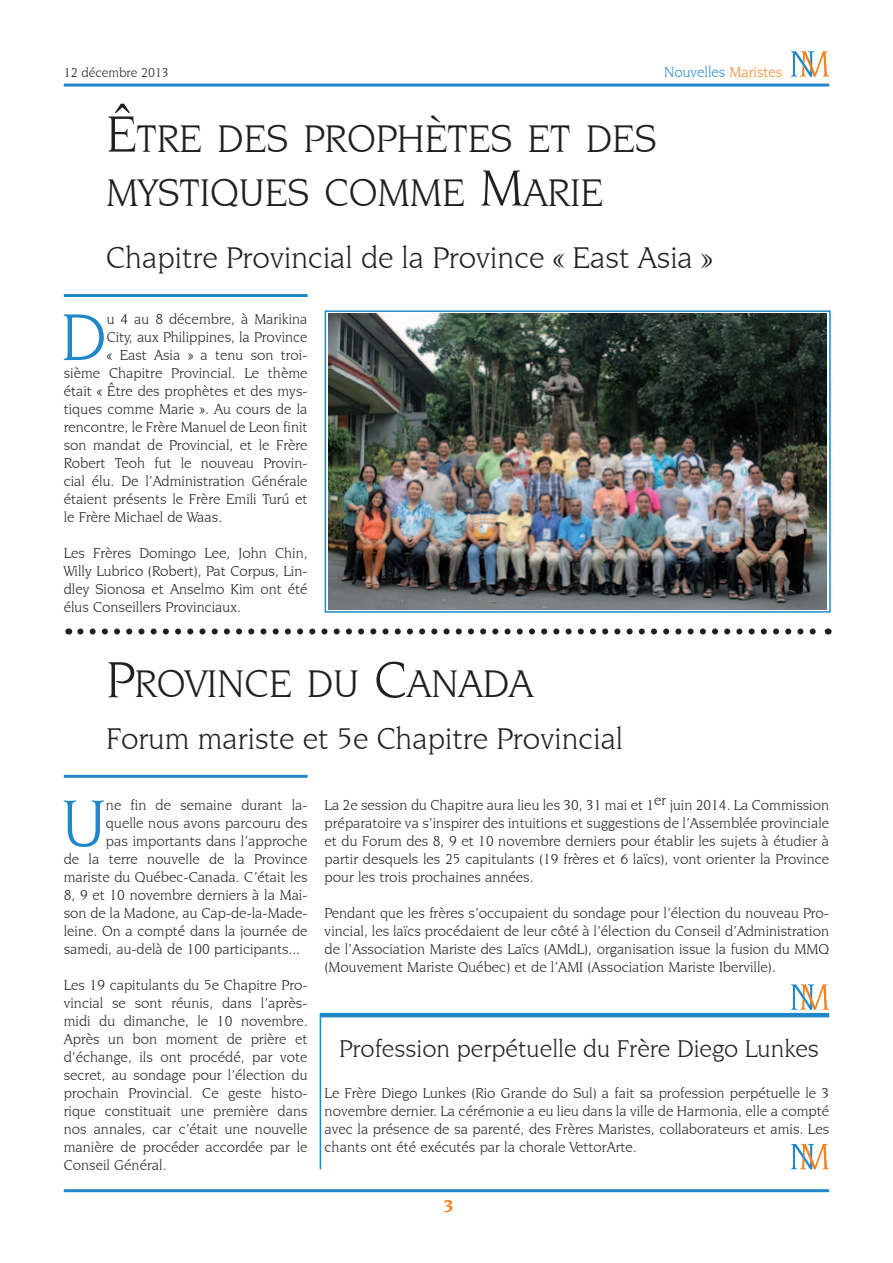
<style>
.page{position:relative;width:893px;height:1263px;background:#fff}
.page>*{position:absolute;margin:0;border:0;box-sizing:border-box;transform-origin:0 0}
.t1{font:70.2px "Novarese IT Cby BT";color:#2088c9}
.t2{font:40.5px/54px "Novarese IT Cby BT";color:#231f20}
.t3{font:31.5px "Novarese IT Cby BT";color:#231f20}
.t4{font:25.5px "Novarese IT Cby BT";color:#231f20}
.t5{font:700 18px "Novarese IT Cby BT";color:#f58220}
.t6{font:15px/18px "Novarese IT Cby BT";color:#231f20;text-align:justify}
.t7{font:15px "Novarese IT Cby BT";color:#2088c9}
.t8{font:13.5px "Novarese IT Cby BT";color:#231f20}
.s1{color:#f58220}
.s2{font-size:54px}
</style>
<div class="page">
<hr style="left:64px;top:1189px;width:765px;height:3px;background:#2088c9">
<hr style="left:64px;top:84px;width:765px;height:3px;background:#2088c9">
<svg style="left:791px;top:51px;width:38px;height:26px"></svg>
<hr style="left:64px;top:294px;width:244px;height:3px;background:#2088c9">
<svg style="left:791px;top:1144px;width:38px;height:25px"></svg>
<hr style="left:320px;top:1013px;width:509px;height:4px;background:#2088c9">
<hr style="left:320px;top:1017px;width:1px;height:152px;background:#2088c9">
<img style="left:328px;top:314px;width:499px;height:295px">
<div style="left:325px;top:310px;width:506px;height:303px;border:2px solid #2088c9"></div>
<svg style="left:80px;top:628px;width:736px;height:6px"></svg>
<hr style="left:64px;top:775px;width:244px;height:3px;background:#2088c9">
<svg style="left:791px;top:984px;width:38px;height:26px"></svg>
<p class="t8" style="left:64px;top:64px;width:107px">12 décembre 2013</p>
<p class="t7" style="left:664px;top:63px;width:120px">Nouvelles <span class="s1">Maristes</span></p>
<h2 class="t2" style="left:106px;top:111px;width:552px"><span class="s2">Ê</span>TRE DES PROPHÈTES ET DES<br>MYSTIQUES COMME <span class="s2">M</span>ARIE</h2>
<h3 class="t3" style="left:106px;top:239px;width:608px">Chapitre Provincial de la Province « East Asia »</h3>
<h1 class="t1" style="left:61px;top:295px;width:47px">D</h1>
<p class="t6" style="left:107px;top:310px;width:202px">u 4 au 8 décembre, à Marikina</p>
<p class="t6" style="left:107px;top:328px;width:202px">City, aux Philippines, la Province</p>
<p class="t6" style="left:107px;top:346px;width:202px">« East Asia » a tenu son troi-</p>
<p class="t6" style="left:64px;top:364px;width:245px">sième Chapitre Provincial. Le thème</p>
<p class="t6" style="left:64px;top:382px;width:245px">était « Être des prophètes et des mys-</p>
<p class="t6" style="left:64px;top:400px;width:245px">tiques comme Marie ». Au cours de la</p>
<p class="t6" style="left:64px;top:418px;width:245px">rencontre, le Frère Manuel de Leon finit</p>
<p class="t6" style="left:64px;top:436px;width:245px">son mandat de Provincial, et le Frère</p>
<p class="t6" style="left:64px;top:454px;width:245px">Robert Teoh fut le nouveau Provin-</p>
<p class="t6" style="left:64px;top:472px;width:245px">cial élu. De l’Administration Générale</p>
<p class="t6" style="left:64px;top:490px;width:245px">étaient présents le Frère Emili Turú et</p>
<p class="t6" style="left:64px;top:508px;width:160px">le Frère Michael de Waas.</p>
<p class="t6" style="left:64px;top:544px;width:245px">Les Frères Domingo Lee, John Chin, Willy Lubrico (Robert), Pat Corpus, Lin&shy;dley Sionosa et Anselmo Kim ont été élus Conseillers Provinciaux.</p>
<h2 class="t2" style="left:106px;top:656px;width:428px"><span class="s2">P</span>ROVINCE DU <span class="s2">C</span>ANADA</h2>
<h3 class="t3" style="left:106px;top:720px;width:518px">Forum mariste et 5e Chapitre Provincial</h3>
<h1 class="t1" style="left:62px;top:781px;width:46px">U</h1>
<p class="t6" style="left:106px;top:796px;width:203px">ne fin de semaine durant la-</p>
<p class="t6" style="left:106px;top:814px;width:203px">quelle nous avons parcouru des</p>
<p class="t6" style="left:106px;top:832px;width:203px">pas importants dans l’approche</p>
<p class="t6" style="left:64px;top:850px;width:245px">de la terre nouvelle de la Province</p>
<p class="t6" style="left:64px;top:868px;width:245px">mariste du Québec-Canada. C’était les</p>
<p class="t6" style="left:64px;top:886px;width:245px">8, 9 et 10 novembre derniers à la Mai-</p>
<p class="t6" style="left:64px;top:904px;width:245px">son de la Madone, au Cap-de-la-Made-</p>
<p class="t6" style="left:64px;top:922px;width:245px">leine. On a compté dans la journée de</p>
<p class="t6" style="left:64px;top:940px;width:238px">samedi, au-delà de 100 participants...</p>
<p class="t6" style="left:64px;top:976px;width:245px">Les 19 capitulants du 5e Chapitre Pro&shy;vincial se sont réunis, dans l’après&shy;midi du dimanche, le 10 novembre.<br>Après un bon moment de prière et d’échange, ils ont procédé, par vote secret, au sondage pour l’élection du prochain Provincial. Ce geste histo&shy;rique constituait une première dans nos annales, car c’était une nouvelle manière de procéder accordée par le Conseil Général.</p>
<p class="t6" style="left:325px;top:796px;width:506px">La 2e session du Chapitre aura lieu les 30, 31 mai et 1er juin 2014. La Commission préparatoire va s’inspirer des intuitions et suggestions de l’Assemblée provinciale et du Forum des 8, 9 et 10 novembre derniers pour établir les sujets à étudier à partir desquels les 25 capitulants (19 frères et 6 laïcs), vont orienter la Province pour les trois prochaines années.</p>
<p class="t6" style="left:325px;top:904px;width:506px">Pendant que les frères s’occupaient du sondage pour l’élection du nouveau Pro&shy;vincial, les laïcs procédaient de leur côté à l’élection du Conseil d’Administration de l’Association Mariste des Laïcs (AMdL), organisation issue la fusion du MMQ (Mouvement Mariste Québec) et de l’AMI (Association Mariste Iberville).</p>
<h3 class="t4" style="left:339px;top:1034px;width:481px">Profession perpétuelle du Frère Diego Lunkes</h3>
<p class="t6" style="left:325px;top:1084px;width:506px">Le Frère Diego Lunkes (Rio Grande do Sul) a fait sa profession perpétuelle le 3 novembre dernier. La cérémonie a eu lieu dans la ville de Harmonia, elle a compté avec la présence de sa parenté, des Frères Maristes, collaborateurs et amis. Les chants ont été exécutés par la chorale VettorArte.</p>
<p class="t5" style="left:443px;top:1195px;width:12px">3</p>
</div>
